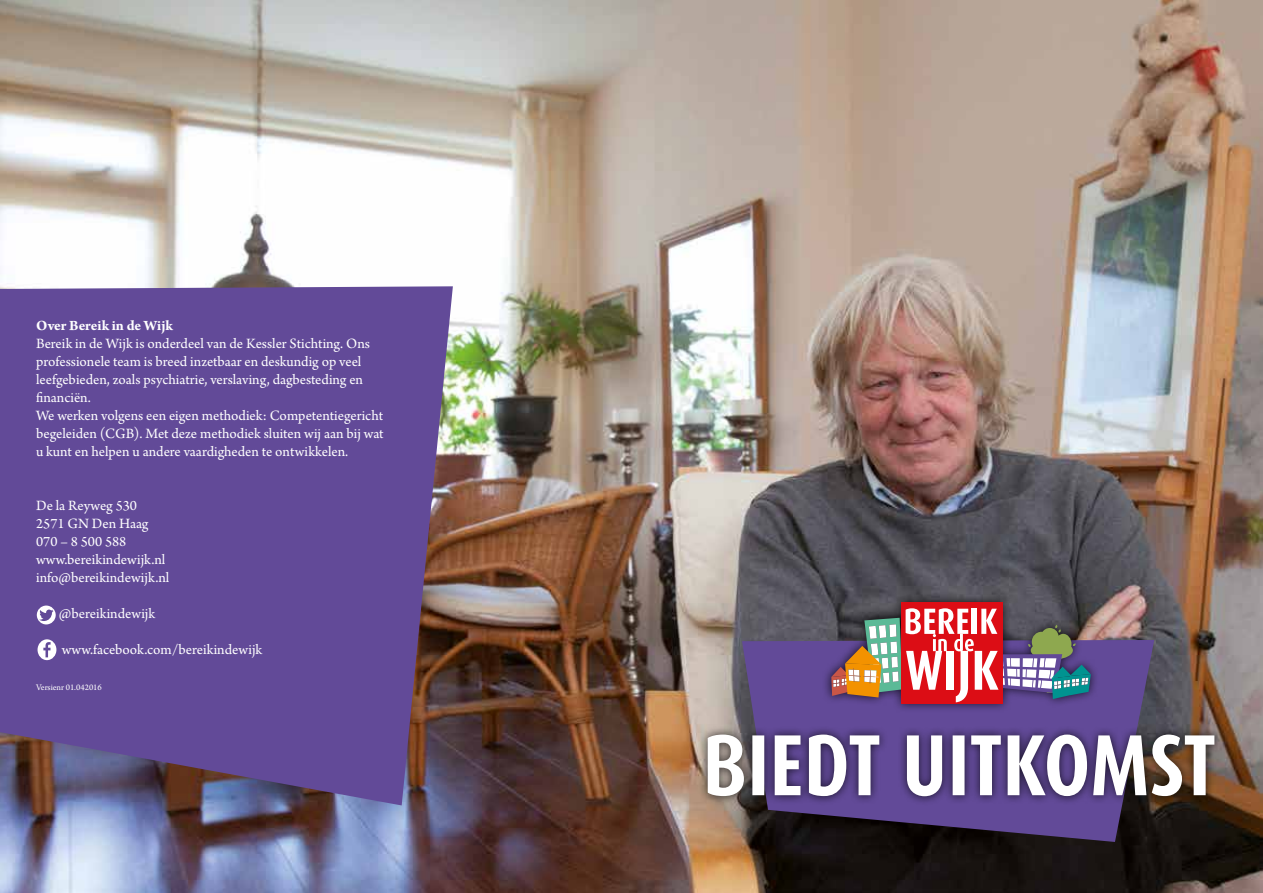
<style>
.page{position:relative;width:1263px;height:893px;background:#fff}
.page>*{position:absolute;margin:0;border:0;box-sizing:border-box;transform-origin:0 0}
.t1{font:15px/18px "Arno Pro";color:#fff}
.t2{font:700 15px "Arno Pro";color:#fff}
.t3{font:9px "Arno Pro";color:#fff}
</style>
<div class="page">
<img style="left:0;top:0;width:1263px;height:893px">
<svg style="left:0;top:286px;width:453px;height:519px;background:#634b90"></svg>
<svg style="left:742px;top:640px;width:412px;height:202px;background:#4c3a70"></svg>
<div style="left:698px;top:725px;width:526px;height:81px;background:#000;opacity:.75"></div>
<svg style="left:708px;top:734px;width:506px;height:62px"></svg>
<div style="left:822px;top:592px;width:278px;height:121px;background:#000;opacity:.75"></div>
<div style="left:901px;top:602px;width:102px;height:102px;background:#dc0d15"></div>
<svg style="left:831px;top:608px;width:260px;height:94px"></svg>
<svg style="left:37px;top:606px;width:19px;height:18px"></svg>
<svg style="left:38px;top:639px;width:18px;height:21px"></svg>
<p class="t2" style="left:36px;top:317px;width:138px">Over Bereik in de Wijk</p>
<p class="t1" style="left:36px;top:335px;width:349px">Bereik in de Wijk is onderdeel van de Kessler Stichting. Ons professionele team is breed inzetbaar en deskundig op veel leefgebieden, zoals psychiatrie, verslaving, dagbesteding en financiën.<br>We werken volgens een eigen methodiek: Competentiegericht begeleiden (CGB). Met deze methodiek sluiten wij aan bij wat u kunt en helpen u andere vaardigheden te ontwikkelen.</p>
<p class="t1" style="left:36px;top:497px;width:135px">De la Reyweg 530<br>2571 GN Den Haag<br>070 – 8 500 588 www.bereikindewijk.nl info@bereikindewijk.nl</p>
<p class="t1" style="left:59px;top:605px;width:98px">@bereikindewijk</p>
<p class="t1" style="left:62px;top:641px;width:202px">www.facebook.com/bereikindewijk</p>
<p class="t3" style="left:36px;top:682px;width:67px">Versienr 01.042016</p>
</div>
